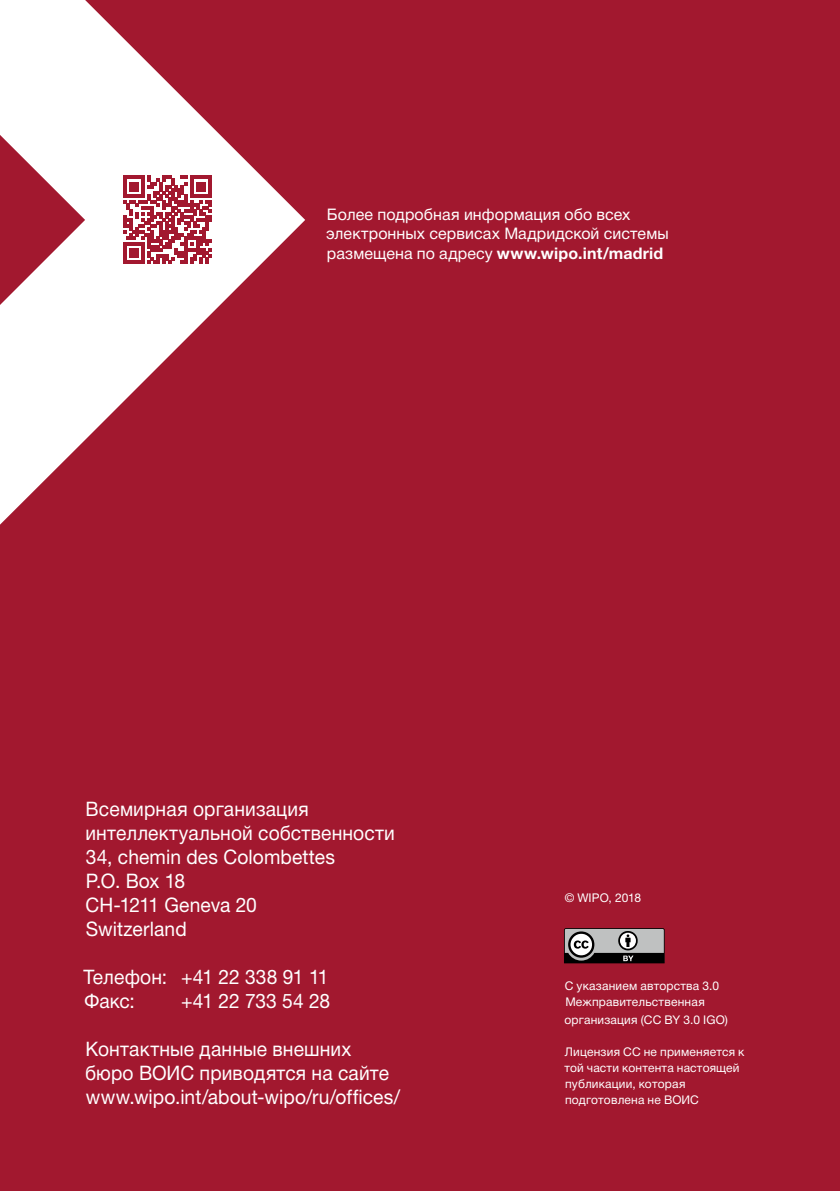
<style>
.page{position:relative;width:840px;height:1191px;background:#fff}
.page>*{position:absolute;margin:0;border:0;box-sizing:border-box;transform-origin:0 0}
.adresse{font:20px "Helvetica Neue LT Std";letter-spacing:.005em;color:#fff;scale:.96 1}
.adresse-2{font:20px "Helvetica Neue LTCYR";letter-spacing:.005em;color:#fff;scale:.96 1}
.adresse-3{font:20px "Helvetica Neue LT Std";letter-spacing:-.015em;color:#fff;scale:.96 1}
.Tip_or_note{font:16px/19.2px "Helvetica Neue LTCYR";letter-spacing:.005em;color:#fff}
.t1{font:12px/16px "Helvetica Neue LTCYR";letter-spacing:.015em;color:#fff}
.t2{font:12px "Helvetica Neue LT Std";letter-spacing:.005em;color:#fff}
.s1{font-family:"Helvetica Neue LT Std";font-weight:700}
.s2{font-family:"Helvetica Neue LTCYR"}
</style>
<div class="page">
<div style="left:0;top:0;width:839px;height:1191px;background:#a2182f"></div>
<svg style="left:0;top:0;width:305px;height:524px"></svg>
<svg style="left:564px;top:928px;width:100px;height:35px;background:#7f7f7f"></svg>
<svg style="left:123px;top:176px;width:88px;height:87px"></svg>
<p class="Tip_or_note" style="left:326px;top:205px;width:344px">Более подробная информация обо всех электронных сервисах Мадридской системы размещена по адресу <span class="s1">www.wipo.int/madrid</span></p>
<p class="adresse-2" style="left:86px;top:798px;width:234px">Всемирная организация</p>
<p class="adresse-2" style="left:85px;top:822px;width:324px">интеллектуальной собственности</p>
<p class="adresse" style="left:86px;top:845px;width:261px">34, chemin des Colombettes</p>
<p class="adresse" style="left:86px;top:869px;width:105px">P.O. Box 18</p>
<p class="adresse" style="left:85px;top:893px;width:180px">CH-1211 Geneva 20</p>
<p class="adresse" style="left:86px;top:917px;width:107px">Switzerland</p>
<p class="adresse-3" style="left:83px;top:965px;width:257px"><span class="s2">Телефон:</span> +41 22 338 91 11</p>
<p class="adresse-2" style="left:84px;top:990px;width:54px">Факс:</p>
<p class="adresse" style="left:181px;top:989px;width:157px">+41 22 733 54 28</p>
<p class="adresse-2" style="left:86px;top:1038px;width:278px">Контактные данные внешних</p>
<p class="adresse-2" style="left:85px;top:1062px;width:318px">бюро ВОИС приводятся на сайте</p>
<p class="adresse" style="left:86px;top:1085px;width:329px">www.wipo.int/about-wipo/ru/offices/</p>
<p class="t2" style="left:564px;top:891px;width:78px">© WIPO, 2018</p>
<p class="t1" style="left:564px;top:978px;width:156px">С указанием авторства 3.0<br>Межправительственная</p>
<p class="t1" style="left:564px;top:1012px;width:165px">организация (CC BY 3.0 IGO)</p>
<p class="t1" style="left:564px;top:1044px;width:181px">Лицензия CC не применяется к той части контента настоящей публикации, которая подготовлена не ВОИС</p>
</div>
